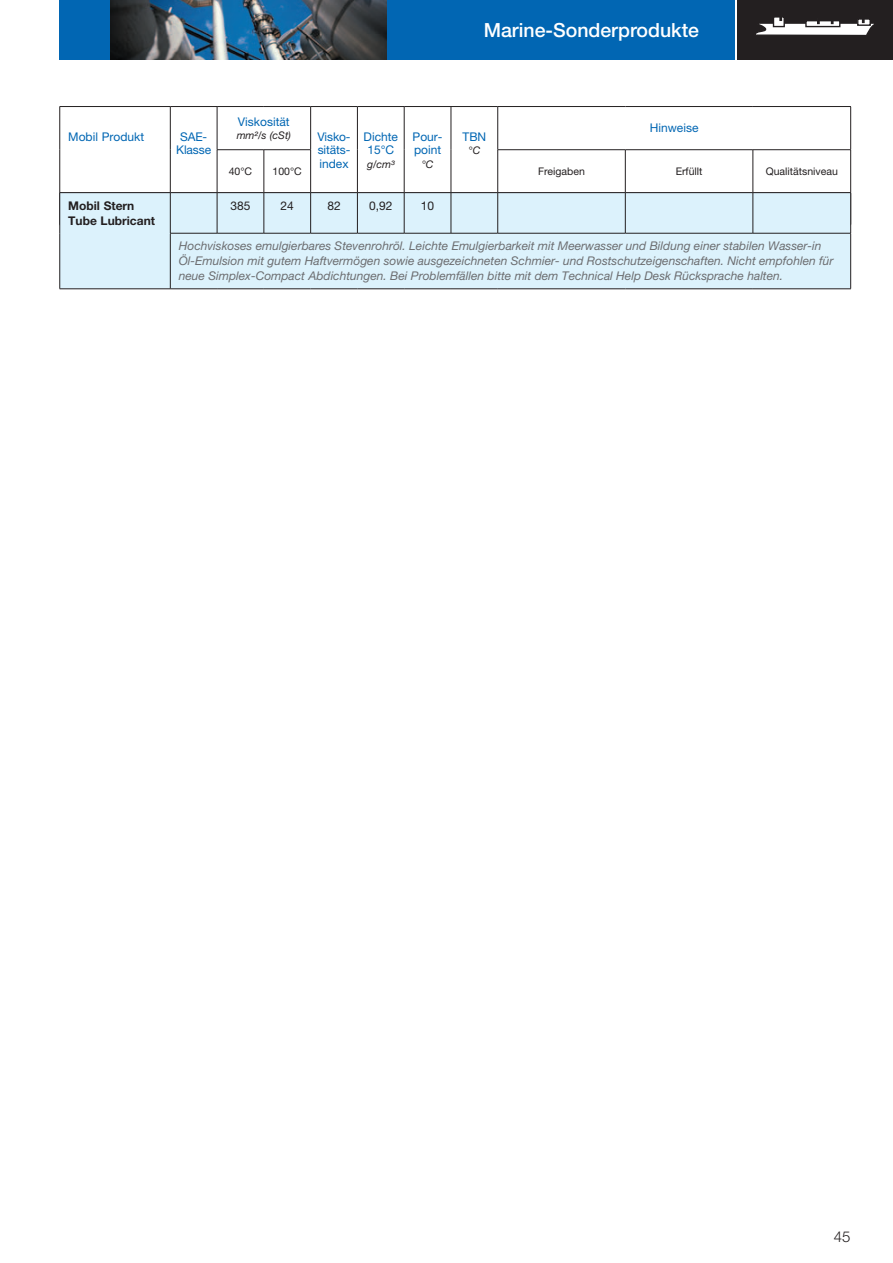
<style>
.page{position:relative;width:893px;height:1263px;background:#fff}
.page>*{position:absolute;margin:0;border:0;box-sizing:border-box;transform-origin:0 0}
.t1{font:500 19.5px "Helvetica Neue LT Pro";color:#fff}
.t2{font:300 15px "Helvetica Neue LT Pro";color:#231f20}
.t3{font:italic 12px/15px "Helvetica Neue LT Pro";color:#6c6d70}
.t4{font:12px/13.5px "Helvetica Neue LT Pro";color:#0166b3;text-align:center}
.t5{font:700 12px/15px "Helvetica Neue LT Pro";color:#231f20}
.t6{font:12px "Helvetica Neue LT Pro";color:#231f20}
.t7{font:10.5px "Helvetica Neue LT Pro";color:#231f20}
.t8{font:italic 10.5px "Helvetica Neue LT Pro";color:#231f20}
</style>
<div class="page">
<div style="left:738px;top:0;width:155px;height:60px;background:#231f20"></div>
<div style="left:60px;top:0;width:675px;height:60px;background:#0166b3"></div>
<img style="left:111px;top:0;width:276px;height:60px">
<svg style="left:756px;top:17px;width:118px;height:18px"></svg>
<hr style="left:60px;top:106px;width:110px;height:1px;background:#231f20">
<hr style="left:59px;top:107px;width:1px;height:43px;background:#231f20">
<hr style="left:170px;top:106px;width:47px;height:1px;background:#231f20">
<hr style="left:170px;top:107px;width:1px;height:43px;background:#231f20">
<hr style="left:217px;top:106px;width:47px;height:1px;background:#231f20">
<hr style="left:217px;top:107px;width:1px;height:42px;background:#231f20">
<hr style="left:264px;top:106px;width:47px;height:1px;background:#231f20">
<hr style="left:311px;top:106px;width:46px;height:1px;background:#231f20">
<hr style="left:310px;top:107px;width:1px;height:42px;background:#231f20">
<hr style="left:357px;top:106px;width:47px;height:1px;background:#231f20">
<hr style="left:357px;top:107px;width:1px;height:43px;background:#231f20">
<hr style="left:404px;top:106px;width:47px;height:1px;background:#231f20">
<hr style="left:404px;top:107px;width:1px;height:43px;background:#231f20">
<hr style="left:451px;top:106px;width:47px;height:1px;background:#231f20">
<hr style="left:451px;top:107px;width:1px;height:43px;background:#231f20">
<hr style="left:498px;top:106px;width:127px;height:1px;background:#231f20">
<hr style="left:497px;top:107px;width:1px;height:42px;background:#231f20">
<hr style="left:625px;top:106px;width:128px;height:1px;background:#231f20">
<hr style="left:753px;top:106px;width:98px;height:1px;background:#231f20">
<hr style="left:850px;top:107px;width:1px;height:42px;background:#231f20">
<hr style="left:59px;top:150px;width:1px;height:43px;background:#231f20">
<hr style="left:170px;top:150px;width:1px;height:43px;background:#231f20">
<hr style="left:217px;top:149px;width:47px;height:1px;background:#231f20">
<hr style="left:217px;top:150px;width:1px;height:43px;background:#231f20">
<hr style="left:264px;top:149px;width:47px;height:1px;background:#231f20">
<hr style="left:264px;top:150px;width:1px;height:43px;background:#231f20">
<hr style="left:310px;top:150px;width:1px;height:43px;background:#231f20">
<hr style="left:357px;top:150px;width:1px;height:43px;background:#231f20">
<hr style="left:404px;top:150px;width:1px;height:43px;background:#231f20">
<hr style="left:451px;top:150px;width:1px;height:43px;background:#231f20">
<hr style="left:497px;top:149px;width:128px;height:1px;background:#231f20">
<hr style="left:497px;top:150px;width:1px;height:43px;background:#231f20">
<hr style="left:625px;top:149px;width:128px;height:1px;background:#231f20">
<hr style="left:625px;top:150px;width:1px;height:43px;background:#231f20">
<hr style="left:753px;top:149px;width:98px;height:1px;background:#231f20">
<hr style="left:753px;top:150px;width:1px;height:43px;background:#231f20">
<hr style="left:850px;top:150px;width:1px;height:43px;background:#231f20">
<div style="left:60px;top:193px;width:790px;height:96px;background:#dcf2fc"></div>
<hr style="left:498px;top:192px;width:127px;height:1px;background:#231f20">
<hr style="left:625px;top:192px;width:128px;height:1px;background:#231f20">
<hr style="left:625px;top:193px;width:1px;height:40px;background:#231f20">
<hr style="left:753px;top:192px;width:98px;height:1px;background:#231f20">
<hr style="left:753px;top:193px;width:1px;height:40px;background:#231f20">
<hr style="left:850px;top:193px;width:1px;height:40px;background:#231f20">
<hr style="left:498px;top:233px;width:127px;height:1px;background:#231f20">
<hr style="left:625px;top:233px;width:128px;height:1px;background:#231f20">
<hr style="left:753px;top:233px;width:98px;height:1px;background:#231f20">
<hr style="left:850px;top:233px;width:1px;height:56px;background:#231f20">
<hr style="left:170px;top:289px;width:47px;height:1px;background:#231f20">
<hr style="left:217px;top:289px;width:47px;height:1px;background:#231f20">
<hr style="left:264px;top:289px;width:47px;height:1px;background:#231f20">
<hr style="left:311px;top:289px;width:46px;height:1px;background:#231f20">
<hr style="left:357px;top:289px;width:47px;height:1px;background:#231f20">
<hr style="left:404px;top:289px;width:47px;height:1px;background:#231f20">
<hr style="left:451px;top:289px;width:47px;height:1px;background:#231f20">
<hr style="left:498px;top:289px;width:127px;height:1px;background:#231f20">
<hr style="left:625px;top:289px;width:128px;height:1px;background:#231f20">
<hr style="left:753px;top:289px;width:98px;height:1px;background:#231f20">
<hr style="left:60px;top:192px;width:110px;height:1px;background:#231f20">
<hr style="left:404px;top:193px;width:1px;height:40px;background:#231f20">
<hr style="left:451px;top:193px;width:1px;height:40px;background:#231f20">
<hr style="left:60px;top:289px;width:110px;height:1px;background:#231f20">
<hr style="left:59px;top:193px;width:1px;height:40px;background:#231f20">
<hr style="left:59px;top:233px;width:1px;height:56px;background:#231f20">
<hr style="left:170px;top:233px;width:1px;height:56px;background:#231f20">
<hr style="left:217px;top:193px;width:1px;height:40px;background:#231f20">
<hr style="left:264px;top:193px;width:1px;height:40px;background:#231f20">
<hr style="left:310px;top:193px;width:1px;height:40px;background:#231f20">
<hr style="left:357px;top:193px;width:1px;height:40px;background:#231f20">
<hr style="left:170px;top:192px;width:47px;height:1px;background:#231f20">
<hr style="left:170px;top:193px;width:1px;height:40px;background:#231f20">
<hr style="left:217px;top:192px;width:47px;height:1px;background:#231f20">
<hr style="left:264px;top:192px;width:47px;height:1px;background:#231f20">
<hr style="left:311px;top:192px;width:46px;height:1px;background:#231f20">
<hr style="left:357px;top:192px;width:47px;height:1px;background:#231f20">
<hr style="left:404px;top:192px;width:47px;height:1px;background:#231f20">
<hr style="left:451px;top:192px;width:47px;height:1px;background:#231f20">
<hr style="left:497px;top:193px;width:1px;height:40px;background:#231f20">
<hr style="left:170px;top:233px;width:47px;height:1px;background:#231f20">
<hr style="left:217px;top:233px;width:47px;height:1px;background:#231f20">
<hr style="left:264px;top:233px;width:47px;height:1px;background:#231f20">
<hr style="left:311px;top:233px;width:46px;height:1px;background:#231f20">
<hr style="left:357px;top:233px;width:47px;height:1px;background:#231f20">
<hr style="left:404px;top:233px;width:47px;height:1px;background:#231f20">
<hr style="left:451px;top:233px;width:47px;height:1px;background:#231f20">
<h1 class="t1" style="left:484px;top:18px;width:217px">Marine-Sonderprodukte</h1>
<p class="t4" style="left:68px;top:129px;width:77px">Mobil Produkt</p>
<p class="t4" style="left:176px;top:129px;width:36px">SAE-<br>Klasse</p>
<p class="t4" style="left:238px;top:114px;width:53px">Viskosität</p>
<p class="t8" style="left:237px;top:129px;width:56px">mm²/s (cSt)</p>
<p class="t4" style="left:317px;top:129px;width:35px;text-align:justify">Visko&shy;sitäts&shy;index</p>
<p class="t4" style="left:364px;top:129px;width:36px">Dichte<br>15°C</p>
<p class="t4" style="left:650px;top:121px;width:50px">Hinweise</p>
<p class="t4" style="left:413px;top:129px;width:31px;text-align:left">Pour&shy;point</p>
<p class="t8" style="left:422px;top:157px;width:13px">°C</p>
<p class="t4" style="left:463px;top:129px;width:25px">TBN</p>
<p class="t8" style="left:468px;top:144px;width:13px">°C</p>
<p class="t8" style="left:367px;top:157px;width:29px">g/cm³</p>
<p class="t7" style="left:229px;top:165px;width:25px">40°C</p>
<p class="t7" style="left:273px;top:165px;width:31px">100°C</p>
<p class="t7" style="left:538px;top:165px;width:48px">Freigaben</p>
<p class="t7" style="left:676px;top:165px;width:28px">Erfüllt</p>
<p class="t7" style="left:766px;top:165px;width:74px">Qualitätsniveau</p>
<p class="t5" style="left:68px;top:198px;width:88px">Mobil Stern<br>Tube Lubricant</p>
<p class="t6" style="left:230px;top:198px;width:22px">385</p>
<p class="t6" style="left:281px;top:198px;width:15px">24</p>
<p class="t6" style="left:327px;top:198px;width:15px">82</p>
<p class="t6" style="left:369px;top:198px;width:25px">0,92</p>
<p class="t6" style="left:421px;top:198px;width:15px">10</p>
<p class="t3" style="left:179px;top:238px;width:656px">Hochviskoses emulgierbares Stevenrohröl. Leichte Emulgierbarkeit mit Meerwasser und Bildung einer stabilen Wasser-in<br>Öl-Emulsion mit gutem Haftvermögen sowie ausgezeichneten Schmier- und Rostschutzeigenschaften. Nicht empfohlen für neue Simplex-Compact Abdichtungen. Bei Problemfällen bitte mit dem Technical Help Desk Rücksprache halten.</p>
<p class="t2" style="left:834px;top:1227px;width:18px">45</p>
</div>
